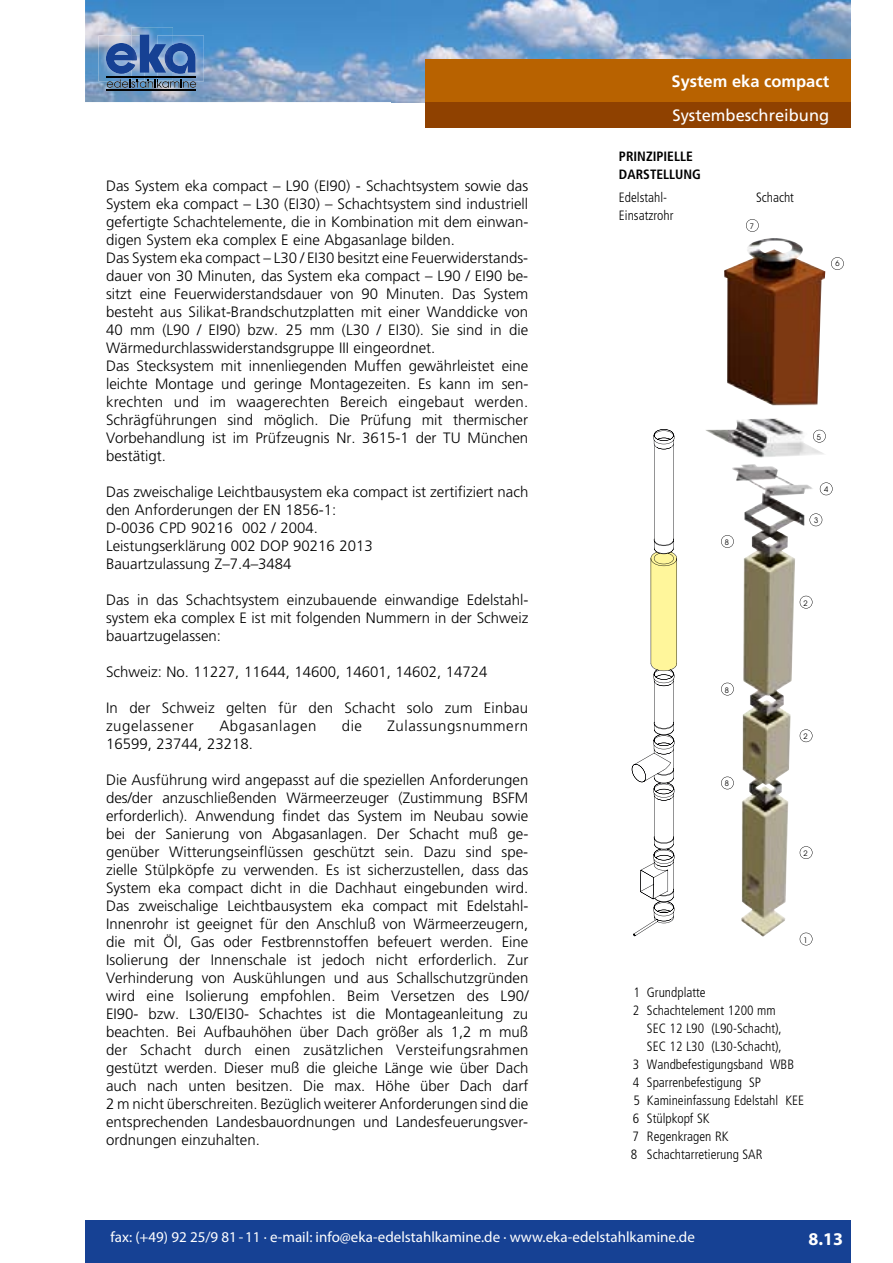
<style>
.page{position:relative;width:893px;height:1263px;background:#fff}
.page>*{position:absolute;margin:0;border:0;box-sizing:border-box;transform-origin:0 0}
.t1{font:700 18px "Myriad Pro";color:#fff}
.t2{font:16.5px "Frutiger";color:#fff}
.t3{font:700 16.5px "Frutiger";color:#fff}
.t4{font:300 15px/18px "Frutiger";color:#000}
.t5{font:15px "Myriad Pro";color:#fff}
.t6{font:300 15px "Frutiger";letter-spacing:.035em;color:#000}
.t7{font:700 15px "Myriad Pro";color:#fff}
.t8{font:300 condensed 13.5px/18px "Frutiger";color:#000}
.t9{font:700 condensed 13.5px/18px "Frutiger";color:#000}
.t10{font:7.5px "Avant Garde";color:#000}
</style>
<div class="page">
<div style="left:85px;top:1220px;width:765px;height:43px;background:#164194"></div>
<img style="left:85px;top:0;width:765px;height:102px">
<div style="left:425px;top:60px;width:425px;height:42px;background:#b86200"></div>
<div style="left:425px;top:102px;width:425px;height:26px;background:#8f4100"></div>
<img style="left:196px;top:36px;width:8px;height:45px">
<img style="left:99px;top:36px;width:7px;height:45px">
<img style="left:132px;top:27px;width:41px;height:8px">
<img style="left:107px;top:90px;width:89px;height:1px">
<svg style="left:106px;top:35px;width:90px;height:53px;background:#4f73a7"></svg>
<img style="left:706px;top:238px;width:120px;height:699px">
<svg style="left:800px;top:933px;width:12px;height:12px"></svg>
<svg style="left:800px;top:846px;width:12px;height:13px"></svg>
<svg style="left:721px;top:777px;width:13px;height:12px"></svg>
<svg style="left:721px;top:683px;width:13px;height:12px"></svg>
<svg style="left:721px;top:535px;width:13px;height:13px"></svg>
<svg style="left:800px;top:729px;width:12px;height:13px"></svg>
<svg style="left:800px;top:596px;width:12px;height:12px"></svg>
<svg style="left:820px;top:482px;width:13px;height:13px"></svg>
<svg style="left:813px;top:430px;width:13px;height:13px"></svg>
<svg style="left:831px;top:257px;width:13px;height:13px"></svg>
<svg style="left:746px;top:219px;width:13px;height:13px"></svg>
<svg style="left:632px;top:429px;width:45px;height:507px"></svg>
<svg style="left:809px;top:513px;width:13px;height:13px"></svg>
<p class="t3" style="left:671px;top:72px;width:159px">System eka compact</p>
<p class="t4" style="left:106px;top:177px;width:424px">Das System eka compact – L90 (EI90) - Schachtsystem sowie das System eka compact – L30 (EI30) – Schachtsystem sind industriell gefertigte Schachtelemente, die in Kombination mit dem einwan&shy;digen System eka complex E eine Abgasanlage bilden.<br>Das System eka compact – L30 / EI30 besitzt eine Feuerwiderstands&shy;dauer von 30 Minuten, das System eka compact – L90 / EI90 be&shy;sitzt eine Feuerwiderstandsdauer von 90 Minuten. Das System besteht aus Silikat-Brandschutzplatten mit einer Wanddicke von 40 mm (L90 / EI90) bzw. 25 mm (L30 / EI30). Sie sind in die Wärmedurchlasswiderstandsgruppe III eingeordnet.<br>Das Stecksystem mit innenliegenden Muffen gewährleistet eine leichte Montage und geringe Montagezeiten. Es kann im sen&shy;krechten und im waagerechten Bereich eingebaut werden.<br>Schrägführungen sind möglich. Die Prüfung mit thermischer Vorbehandlung ist im Prüfzeugnis Nr. 3615-1 der TU München bestätigt.</p>
<p class="t4" style="left:106px;top:483px;width:424px">Das zweischalige Leichtbausystem eka compact ist zertifiziert nach den Anforderungen der EN 1856-1:<br>D-0036 CPD 90216 002 / 2004.<br>Leistungserklärung 002 DOP 90216 2013<br>Bauartzulassung Z–7.4–3484</p>
<p class="t4" style="left:106px;top:591px;width:424px;text-align:justify">Das in das Schachtsystem einzubauende einwandige Edelstahl&shy;system eka complex E ist mit folgenden Nummern in der Schweiz bauartzugelassen:</p>
<p class="t4" style="left:106px;top:663px;width:383px">Schweiz: No. 11227, 11644, 14600, 14601, 14602, 14724</p>
<p class="t4" style="left:106px;top:699px;width:424px">In der Schweiz gelten für den Schacht solo zum Einbau zugelassener</p>
<p class="t6" style="left:219px;top:718px;width:99px">Abgasanlagen</p>
<p class="t4" style="left:342px;top:717px;width:22px">die</p>
<p class="t6" style="left:388px;top:718px;width:142px">Zulassungsnummern</p>
<p class="t4" style="left:106px;top:735px;width:148px">16599, 23744, 23218.</p>
<p class="t4" style="left:106px;top:771px;width:424px;text-align:justify">Die Ausführung wird angepasst auf die speziellen Anforderungen des/der anzuschließenden Wärmeerzeuger (Zustimmung BSFM erforderlich). Anwendung findet das System im Neubau sowie bei der Sanierung von Abgasanlagen. Der Schacht muß ge&shy;genüber Witterungseinflüssen geschützt sein. Dazu sind spe&shy;zielle Stülpköpfe zu verwenden. Es ist sicherzustellen, dass das System eka compact dicht in die Dachhaut eingebunden wird.<br>Das zweischalige Leichtbausystem eka compact mit Edelstahl-Innenrohr ist geeignet für den Anschluß von Wärmeerzeugern, die mit Öl, Gas oder Festbrennstoffen befeuert werden. Eine Isolierung der Innenschale ist jedoch nicht erforderlich. Zur Verhinderung von Auskühlungen und aus Schallschutzgründen wird eine Isolierung empfohlen. Beim Versetzen des L90/ EI90- bzw. L30/EI30- Schachtes ist die Montageanleitung zu beachten. Bei Aufbauhöhen über Dach größer als 1,2 m muß der Schacht durch einen zusätzlichen Versteifungsrahmen gestützt werden. Dieser muß die gleiche Länge wie über Dach auch nach unten besitzen. Die max. Höhe über Dach darf 2 m nicht überschreiten. Bezüglich weiterer Anforderungen sind die entsprechenden Landesbauordnungen und Landesfeuerungsver&shy;ordnungen einzuhalten.</p>
<p class="t2" style="left:672px;top:106px;width:158px">Systembeschreibung</p>
<p class="t9" style="left:619px;top:147px;width:83px">PRINZIPIELLE<br>DARSTELLUNG</p>
<p class="t8" style="left:619px;top:189px;width:56px">Edelstahl-<br>Einsatzrohr</p>
<p class="t8" style="left:756px;top:189px;width:39px">Schacht</p>
<p class="t10" style="left:750px;top:222px;width:6px">7</p>
<p class="t10" style="left:835px;top:259px;width:6px">6</p>
<p class="t10" style="left:725px;top:538px;width:6px">8</p>
<p class="t10" style="left:725px;top:685px;width:6px">8</p>
<p class="t10" style="left:725px;top:779px;width:6px">8</p>
<p class="t10" style="left:817px;top:432px;width:6px">5</p>
<p class="t10" style="left:824px;top:485px;width:6px">4</p>
<p class="t10" style="left:814px;top:516px;width:6px">3</p>
<p class="t10" style="left:804px;top:598px;width:6px">2</p>
<p class="t10" style="left:804px;top:732px;width:6px">2</p>
<p class="t10" style="left:804px;top:849px;width:6px">2</p>
<p class="t10" style="left:804px;top:936px;width:6px">1</p>
<p class="t8" style="left:633px;top:984px;width:74px">1 Grundplatte</p>
<p class="t8" style="left:633px;top:1002px;width:145px">2 Schachtelement 1200 mm</p>
<p class="t8" style="left:647px;top:1020px;width:136px">SEC 12 L90 (L90-Schacht),</p>
<p class="t8" style="left:647px;top:1038px;width:136px">SEC 12 L30 (L30-Schacht),</p>
<p class="t8" style="left:633px;top:1056px;width:163px">3 Wandbefestigungsband WBB</p>
<p class="t8" style="left:633px;top:1074px;width:130px">4 Sparrenbefestigung SP</p>
<p class="t8" style="left:633px;top:1092px;width:172px">5 Kamineinfassung Edelstahl KEE</p>
<p class="t8" style="left:633px;top:1110px;width:78px">6 Stülpkopf SK</p>
<p class="t8" style="left:632px;top:1128px;width:98px">7 Regenkragen RK</p>
<p class="t8" style="left:631px;top:1146px;width:133px">8 Schachtarretierung SAR</p>
<p class="t5" style="left:111px;top:1227px;width:586px">fax: (+49) 92 25/9 81 - 11 · e-mail: info@eka-edelstahlkamine.de · www.eka-edelstahlkamine.de</p>
<p class="t1" style="left:808px;top:1227px;width:36px">8.13</p>
<p class="t7" style="left:815px;top:1235px;width:30px">2.55</p>
</div>
